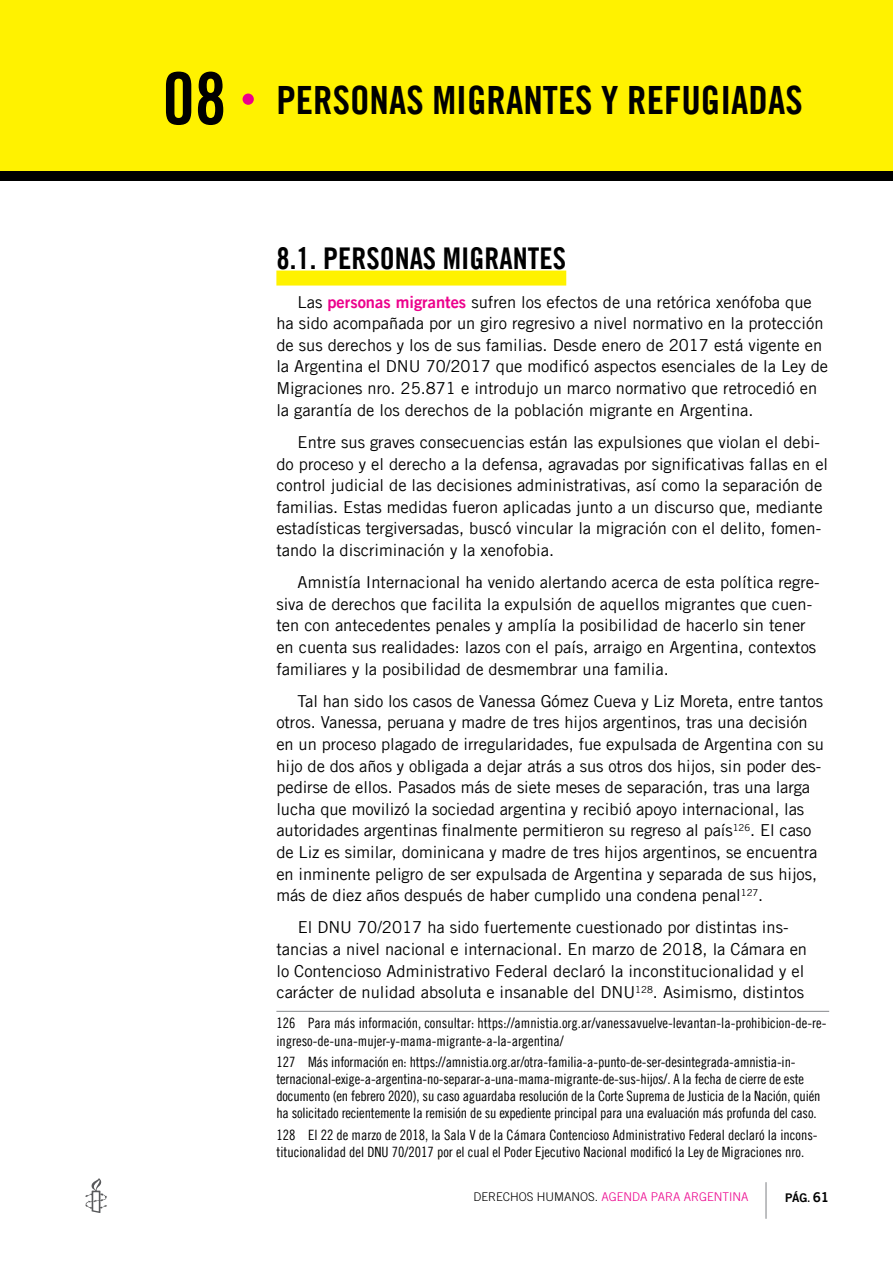
<style>
.page{position:relative;width:893px;height:1263px;background:#fff}
.page>*{position:absolute;margin:0;border:0;box-sizing:border-box;transform-origin:0 0}
.t1{font:39px "Amnesty Trade Gothic Bd Cn 20";color:#000}
.t2{font:30px "Amnesty Trade Gothic Bd Cn 20";color:#000}
.t3{font:16.5px/21.6px "Amnesty Trade Gothic";color:#000}
.t4{font:14.25px/17.1px "Amnesty Trade Gothic Cn 18";letter-spacing:-.01em;color:#000}
.t5{font:300 12px "Amnesty Trade Gothic";color:#ec008c}
.t6{font:12px "Amnesty Trade Gothic Bd 2";color:#000}
.s1{font-size:72px}
.s2{font-family:"Amnesty Trade Gothic Bd 2";color:#ec008c}
.s3{color:#000}
.s4{font-family:"Amnesty Trade Gothic Bd Cn 20"}
.s5{font-size:13.5px}
</style>
<div class="page">
<svg style="left:85px;top:1178px;width:22px;height:35px"></svg>
<hr style="left:765px;top:1182px;width:2px;height:37px;background:#939598">
<div style="left:0;top:0;width:893px;height:172px;background:#fff200"></div>
<div style="left:0;top:171px;width:893px;height:10px;background:#000"></div>
<div style="left:243px;top:94px;width:11px;height:11px;background:#ec008c;border-radius:50%"></div>
<div style="left:276px;top:271px;width:290px;height:15px;background:#fff200"></div>
<hr style="left:276px;top:1011px;width:553px;height:1px;background:#939598">
<h1 class="t1" style="left:163px;top:76px;width:133px"><span class="s1">08</span> PERSONAS</h1>
<h1 class="t1" style="left:432px;top:76px;width:19px">MIGRANTES</h1>
<h1 class="t1" style="left:601px;top:76px;width:44px">YREFUGIA</h1>
<h1 class="t1" style="left:749px;top:76px;width:37px">DAS</h1>
<h2 class="t2" style="left:276px;top:240px;width:291px">8.1. PERSONAS MIGRANTES</h2>
<p class="t3" style="left:276px;top:291px;width:553px;text-indent:21px">Las <span class="s2">personas migrantes</span> sufren los efectos de una retórica xenófoba que ha sido acompañada por un giro regresivo a nivel normativo en la protección de sus derechos y los de sus familias. Desde enero de 2017 está vigente en la Argentina el DNU 70/2017 que modificó aspectos esenciales de la Ley de Migraciones nro. 25.871 e introdujo un marco normativo que retrocedió en la garantía de los derechos de la población migrante en Argentina.</p>
<p class="t3" style="left:276px;top:431px;width:553px;text-indent:21px">Entre sus graves consecuencias están las expulsiones que violan el debi&shy;do proceso y el derecho a la defensa, agravadas por significativas fallas en el control judicial de las decisiones administrativas, así como la separación de familias. Estas medidas fueron aplicadas junto a un discurso que, mediante estadísticas tergiversadas, buscó vincular la migración con el delito, fomen&shy;tando la discriminación y la xenofobia.</p>
<p class="t3" style="left:276px;top:571px;width:545px;text-indent:21px">Amnistía Internacional ha venido alertando acerca de esta política regre&shy;siva de derechos que facilita la expulsión de aquellos migrantes que cuen&shy;ten con antecedentes penales y amplía la posibilidad de hacerlo sin tener en cuenta sus realidades: lazos con el país, arraigo en Argentina, contextos familiares y la posibilidad de desmembrar una familia.</p>
<p class="t3" style="left:276px;top:690px;width:549px;text-indent:21px">Tal han sido los casos de Vanessa Gómez Cueva y Liz Moreta, entre tantos otros. Vanessa, peruana y madre de tres hijos argentinos, tras una decisión en un proceso plagado de irregularidades, fue expulsada de Argentina con su hijo de dos años y obligada a dejar atrás a sus otros dos hijos, sin poder des&shy;pedirse de ellos. Pasados más de siete meses de separación, tras una larga lucha que movilizó la sociedad argentina y recibió apoyo internacional, las autoridades argentinas finalmente permitieron su regreso al país<sup>126</sup>. El caso de Liz es similar, dominicana y madre de tres hijos argentinos, se encuentra en inminente peligro de ser expulsada de Argentina y separada de sus hijos, más de diez años después de haber cumplido una condena penal<sup>127</sup>.</p>
<p class="t3" style="left:276px;top:916px;width:532px;text-align:center">El DNU 70/2017 ha sido fuertemente cuestionado por distintas ins&shy;tancias a nivel nacional e internacional. En marzo de 2018, la Cámara en lo Contencioso Administrativo Federal declaró la inconstitucionalidad y el carácter de nulidad absoluta e insanable del DNU<sup>128</sup>. Asimismo, distintos</p>
<p class="t4" style="left:276px;top:1015px;width:551px">126 Para más información, consultar: https://amnistia.org.ar/vanessavuelve-levantan-la-prohibicion-de-re&shy;ingreso-de-una-mujer-y-mama-migrante-a-la-argentina/</p>
<p class="t4" style="left:276px;top:1053px;width:546px">127 Más información en: https://amnistia.org.ar/otra-familia-a-punto-de-ser-desintegrada-amnistia-in&shy;ternacional-exige-a-argentina-no-separar-a-una-mama-migrante-de-sus-hijos/. A la fecha de cierre de este documento (en febrero 2020), su caso aguardaba resolución de la Corte Suprema de Justicia de la Nación, quién ha solicitado recientemente la remisión de su expediente principal para una evaluación más profunda del caso.</p>
<p class="t4" style="left:276px;top:1126px;width:543px">128 El 22 de marzo de 2018, la Sala V de la Cámara Contencioso Administrativo Federal declaró la incons&shy;titucionalidad del DNU 70/2017 por el cual el Poder Ejecutivo Nacional modificó la Ley de Migraciones nro.</p>
<p class="t5" style="left:473px;top:1190px;width:276px"><span class="s3">DERECHOS H UMANOS.</span> AGENDA PARA ARGENTINA</p>
<p class="t6" style="left:785px;top:1190px;width:46px">PáG<span class="s4">.</span> <span class="s5">61</span></p>
</div>
